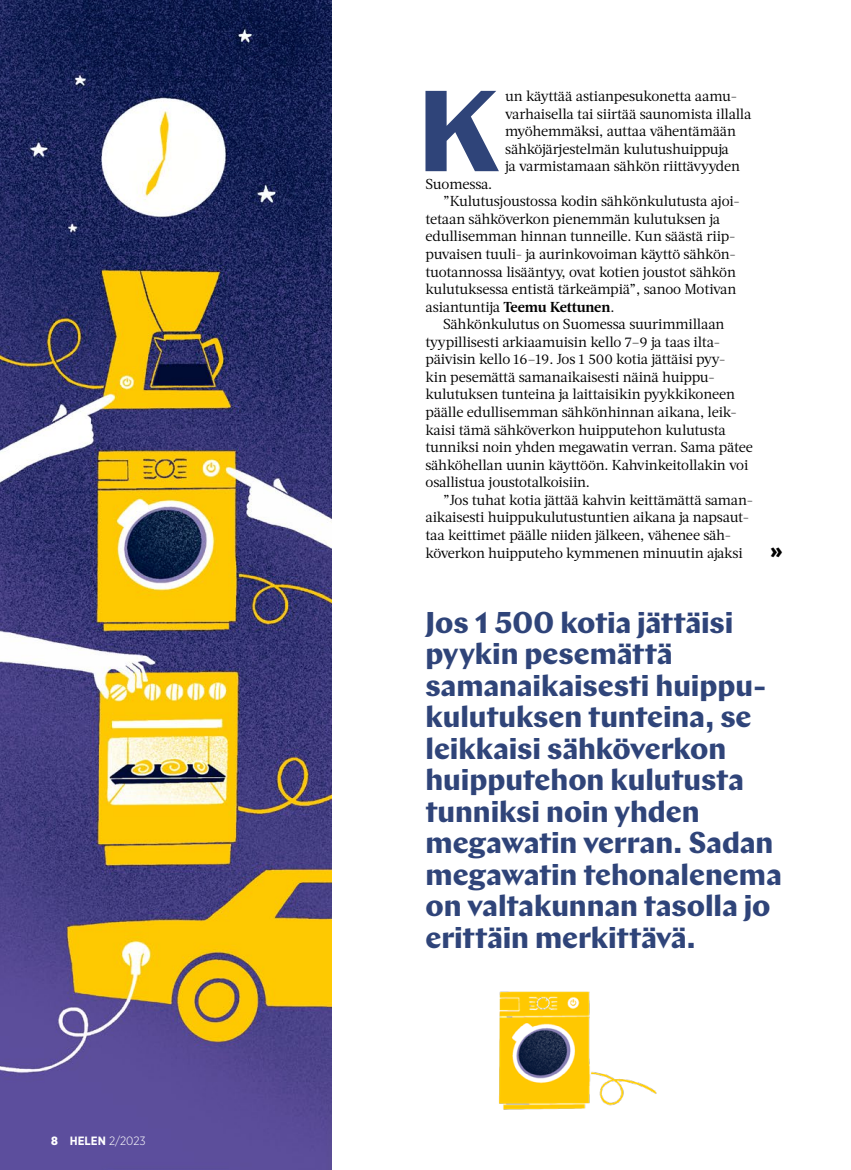
<style>
.page{position:relative;width:851px;height:1170px;background:#fff}
.page>*{position:absolute;margin:0;border:0;box-sizing:border-box;transform-origin:0 0}
._04_Teksti_anfangi{font:700 114.75px "Chap";color:#2f4479}
._01_Otsikko_Chap_20p{font:700 30px/31.5px "Chap";letter-spacing:-.005em;color:#2f4479}
._05_Isoteksti{font:900 21px "Gotham Narrow";color:#000}
._04_Teksti_sisennys{font:14.4px/17.5px "Acta";letter-spacing:-.015em;color:#000}
._04_Teksti_anfangi-2{font:14.4px/17.5px "Acta";letter-spacing:-.02em;color:#000}
.t1{font:300 12px "Gotham Narrow";color:#fff}
.s1{font-weight:900}
.s2{font-weight:700}
</style>
<div class="page">
<hr style="left:850px;top:0;width:1px;height:1169px;background:#fec900">
<img style="left:0;top:0;width:332px;height:1169px">
<img style="left:499px;top:991px;width:158px;height:119px">
<p class="t1" style="left:51px;top:1132px;width:96px"><span class="s1">8</span> <span class="s2">HELEN</span> 2/2023</p>
<p class="_04_Teksti_anfangi" style="left:417px;top:57px;width:84px">K</p>
<p class="_04_Teksti_anfangi-2" style="left:505px;top:87px;width:248px">un käyttää astianpesukonetta aamu&shy;varhaisella tai siirtää saunomista illalla myöhemmäksi, auttaa vähentämään sähköjärjestelmän kulutushuippuja<br>ja varmistamaan sähkön riittävyyden</p>
<p class="_04_Teksti_anfangi-2" style="left:425px;top:175px;width:68px">Suomessa.</p>
<p class="_04_Teksti_sisennys" style="left:425px;top:193px;width:316px;text-indent:18px">”Kulutusjoustossa kodin sähkönkulutusta ajoi&shy;tetaan sähköverkon pienemmän kulutuksen ja edullisemman hinnan tunneille. Kun säästä riip&shy;puvaisen tuuli- ja aurinkovoiman käyttö sähkön&shy;tuotannossa lisääntyy, ovat kotien joustot sähkön kulutuksessa entistä tärkeämpiä”, sanoo Motivan asiantuntija <span class="s2">Teemu Kettunen</span>.</p>
<p class="_04_Teksti_sisennys" style="left:425px;top:315px;width:329px;text-indent:18px">Sähkönkulutus on Suomessa suurimmillaan tyypillisesti arkiaamuisin kello 7–9 ja taas ilta&shy;päivisin kello 16–19. Jos 1 500 kotia jättäisi pyy-<br>kin pesemättä samanaikaisesti näinä huippu&shy;kulutuksen tunteina ja laittaisikin pyykkikoneen päälle edullisemman sähkönhinnan aikana, leik&shy;kaisi tämä sähköverkon huipputehon kulutusta tunniksi noin yhden megawatin verran. Sama pätee sähköhellan uunin käyttöön. Kahvinkeitollakin voi osallistua joustotalkoisiin.</p>
<p class="_04_Teksti_sisennys" style="left:425px;top:491px;width:329px;text-indent:18px">”Jos tuhat kotia jättää kahvin keittämättä saman&shy;aikaisesti huippukulutustuntien aikana ja napsaut&shy;taa keittimet päälle niiden jälkeen, vähenee säh&shy;köverkon huipputeho kymmenen minuutin ajaksi</p>
<p class="_05_Isoteksti" style="left:770px;top:537px;width:13px">»</p>
<p class="_01_Otsikko_Chap_20p" style="left:425px;top:606px;width:358px">Jos 1 500 kotia jättäisi pyykin pesemättä samanaikaisesti huippu&shy;kulutuksen tunteina, se leikkaisi sähköverkon huipputehon kulutusta tunniksi noin yhden megawatin verran. Sadan megawatin tehonalenema on valtakunnan tasolla jo erittäin merkittävä.</p>
</div>
